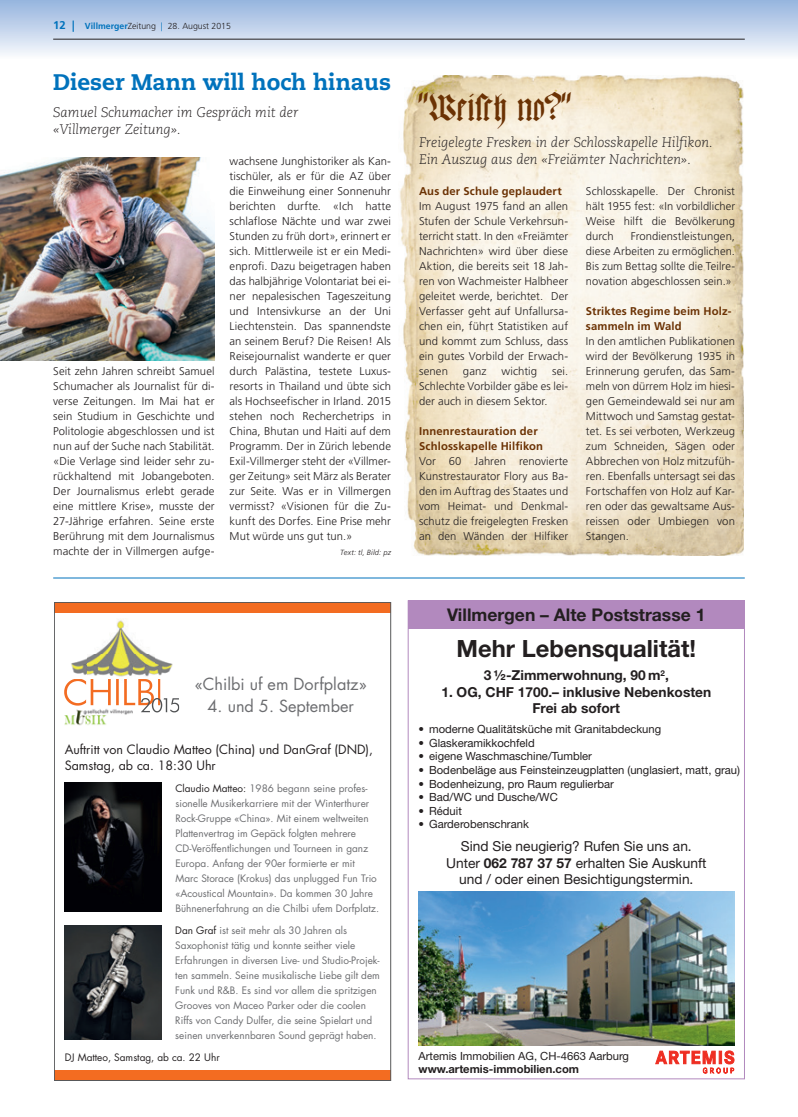
<style>
.page{position:relative;width:798px;height:1117px;background:#fff}
.page>*{position:absolute;margin:0;border:0;box-sizing:border-box;transform-origin:0 0}
.t1{font:37.5px "Meyne Textur";color:#6b3204}
.t2{font:700 23.75px "Helvetica Neue";color:#231f20}
.t3{font:800 22.5px "Caecilia";color:#0072bc}
.t4{font:700 17.5px "Helvetica Neue";color:#231f20}
.t5{font:16.25px "Futura";color:#6c6d70}
.t6{font:italic 300 13.75px/16.5px "Caecilia";color:#231f20}
.t7{font:13.75px/16.2px "Helvetica Neue";color:#231f20;text-align:center}
.t8{font:700 13.75px/16.2px "Helvetica Neue";color:#231f20;text-align:center}
.t9{font:12.5px/16.2px "Futura";color:#231f20}
.t10{font:300 11.25px/15px "Frutiger";letter-spacing:.01em;color:#231f20;text-align:justify}
.t11{font:11.25px "Helvetica Neue";color:#231f20}
.t12{font:700 11.25px/15px "Frutiger";letter-spacing:.015em;color:#6b3204}
.t13{font:700 11.25px "Helvetica Neue";color:#231f20}
.t14{font:10px/15px "Futura";color:#6c6d70}
.t15{font:10px "Futura";color:#231f20}
.t16{font:300 8.75px "Frutiger";color:#231f20}
.t17{font:italic 300 7.5px "Frutiger";letter-spacing:.02em;color:#231f20}
.s1{font-weight:700;font-size:11.25px;color:#0072bc}
.s2{font-family:"Myriad";font-weight:700;font-size:11.25px;color:#0072bc}
.s3{font-weight:700;color:#0072bc}
.s4{color:#0072bc}
.s5{color:#231f20}
.s6{font-weight:700}
</style>
<div class="page">
<svg style="left:0;top:0;width:797px;height:55px;background:#c2d3ea"></svg>
<hr style="left:53px;top:39px;width:691px;height:1px;background:#231f20">
<img style="left:400px;top:75px;width:343px;height:480px">
<hr style="left:53px;top:577px;width:691px;height:1px;background:#0072bc">
<img style="left:0;top:157px;width:214px;height:203px">
<img style="left:64px;top:619px;width:116px;height:107px">
<img style="left:65px;top:782px;width:96px;height:129px">
<img style="left:65px;top:925px;width:96px;height:113px">
<div style="left:54px;top:602px;width:337px;height:10px;background:#f36c21"></div>
<div style="left:54px;top:1069px;width:337px;height:11px;background:#f36c21"></div>
<div style="left:54px;top:602px;width:337px;height:478px;border:1px solid #57585a"></div>
<svg style="left:655px;top:1050px;width:78px;height:22px"></svg>
<div style="left:407px;top:600px;width:337px;height:28px;background:#b289be"></div>
<img style="left:418px;top:891px;width:315px;height:153px">
<div style="left:407px;top:600px;width:337px;height:478px;border:1px solid #b289be"></div>
<p class="t16" style="left:53px;top:21px;width:179px"><span class="s1">12</span> <span class="s2">|</span> <span class="s3">Villmerger</span>Zeitung <span class="s4">|</span> 28. August 2015</p>
<h3 class="t3" style="left:53px;top:68px;width:339px">Dieser Mann will hoch hinaus</h3>
<p class="t6" style="left:53px;top:104px;width:246px">Samuel Schumacher im Gespräch mit der «Villmerger Zeitung».</p>
<p class="t10" style="left:53px;top:364px;width:163px">Seit zehn Jahren schreibt Samuel Schumacher als Journalist für di&shy;verse Zeitungen. Im Mai hat er sein Studium in Geschichte und Politologie abgeschlossen und ist nun auf der Suche nach Stabilität. «Die Verlage sind leider sehr zu&shy;rückhaltend mit Jobangeboten.<br>Der Journalismus erlebt gerade eine mittlere Krise», musste der 27-Jährige erfahren. Seine erste Berührung mit dem Journalismus machte der in Villmergen aufge-</p>
<p class="t10" style="left:229px;top:154px;width:163px">wachsene Junghistoriker als Kan&shy;tischüler, als er für die AZ über die Einweihung einer Sonnenuhr berichten durfte. «Ich hatte schlaflose Nächte und war zwei Stunden zu früh dort», erinnert er sich. Mittlerweile ist er ein Medi&shy;enprofi. Dazu beigetragen haben das halbjährige Volontariat bei ei&shy;ner nepalesischen Tageszeitung und Intensivkurse an der Uni Liechtenstein. Das spannendste an seinem Beruf? Die Reisen! Als Reisejournalist wanderte er quer durch Palästina, testete Luxus&shy;resorts in Thailand und übte sich als Hochseefischer in Irland. 2015 stehen noch Recherchetrips in China, Bhutan und Haiti auf dem Programm. Der in Zürich lebende Exil-Villmerger steht der «Villmer&shy;ger Zeitung» seit März als Berater zur Seite. Was er in Villmergen vermisst? «Visionen für die Zu&shy;kunft des Dorfes. Eine Prise mehr Mut würde uns gut tun.»</p>
<p class="t17" style="left:340px;top:548px;width:52px">Text: tl, Bild: pz</p>
<h3 class="t5" style="left:195px;top:673px;width:173px">«Chilbi uf em Dorfplatz»</h3>
<h3 class="t5" style="left:207px;top:695px;width:148px">4. und 5. September</h3>
<p class="t9" style="left:65px;top:740px;width:310px">Auftritt von Claudio Matteo (China) und DanGraf (DND),<br>Samstag, ab ca. 18:30 Uhr</p>
<p class="t14" style="left:175px;top:780px;width:205px"><span class="s5">Claudio Matteo:</span> 1986 begann seine profes&shy;sionelle Musikerkarriere mit der Winterthurer Rock-Gruppe «China». Mit einem weltweiten Plattenvertrag im Gepäck folgten mehrere CD-Veröffentlichungen und Tourneen in ganz Europa. Anfang der 90er formierte er mit Marc Storace (Krokus) das unplugged Fun Trio «Acoustical Mountain». Da kommen 30 Jahre Bühnenerfahrung an die Chilbi ufem Dorfplatz.</p>
<p class="t14" style="left:175px;top:922px;width:206px"><span class="s5">Dan Graf</span> ist seit mehr als 30 Jahren als Saxophonist tätig und konnte seither viele Erfahrungen in diversen Live- und Studio-Projek&shy;ten sammeln. Seine musikalische Liebe gilt dem Funk und R&amp;B. Es sind vor allem die spritzigen Grooves von Maceo Parker oder die coolen Riffs von Candy Dulfer, die seine Spielart und seinen unverkennbaren Sound geprägt haben.</p>
<p class="t15" style="left:65px;top:1051px;width:156px">DJ Matteo, Samstag, ab ca. 22 Uhr</p>
<h1 class="t1" style="left:419px;top:89px;width:154px">"Weisch no?"</h1>
<p class="t6" style="left:419px;top:134px;width:295px">Freigelegte Fresken in der Schlosskapelle Hilfikon.<br>Ein Auszug aus den «Freiämter Nachrichten».</p>
<p class="t12" style="left:419px;top:184px;width:144px">Aus der Schule geplaudert</p>
<p class="t10" style="left:419px;top:199px;width:150px">Im August 1975 fand an allen Stufen der Schule Verkehrsun&shy;terricht statt. In den «Freiämter Nachrichten» wird über diese Aktion, die bereits seit 18 Jah&shy;ren von Wachmeister Halbheer geleitet werde, berichtet. Der Verfasser geht auf Unfallursa&shy;chen ein, führt Statistiken auf und kommt zum Schluss, dass ein gutes Vorbild der Erwach&shy;senen</p>
<p class="t10" style="left:585px;top:184px;width:150px">Schlosskapelle. Der Chronist hält 1955 fest: «In vorbildlicher Weise hilft die Bevölkerung durch</p>
<p class="t10" style="left:585px;top:229px;width:150px;text-indent:45px">Frondienstleistungen, diese Arbeiten zu ermöglichen.<br>Bis zum Bettag sollte die Teilre&shy;novation abgeschlossen sein.»</p>
<p class="t12" style="left:585px;top:304px;width:147px">Striktes Regime beim Holz&shy;sammeln im Wald</p>
<p class="t10" style="left:585px;top:334px;width:150px">In den amtlichen Publikationen wird der Bevölkerung 1935 in Erinnerung gerufen, das Sam&shy;meln von dürrem Holz im hiesi&shy;gen Gemeindewald sei nur am Mittwoch und Samstag gestat&shy;tet. Es sei verboten, Werkzeug zum Schneiden, Sägen oder Abbrechen von Holz mitzufüh&shy;ren. Ebenfalls untersagt sei das Fortschaffen von Holz auf Kar&shy;ren oder das gewaltsame Aus&shy;reissen oder Umbiegen von Stangen.</p>
<p class="t10" style="left:463px;top:364px;width:25px">ganz</p>
<p class="t10" style="left:501px;top:364px;width:37px">wichtig</p>
<p class="t10" style="left:419px;top:364px;width:150px;text-indent:133px">sei.<br>Schlechte Vorbilder gäbe es lei&shy;der auch in diesem Sektor.</p>
<p class="t12" style="left:419px;top:424px;width:125px">Innenrestauration der<br>Schlosskapelle Hilfikon</p>
<p class="t10" style="left:419px;top:454px;width:150px">Vor 60 Jahren renovierte Kunstrestaurator Flory aus Ba&shy;den im Auftrag des Staates und vom Heimat- und Denkmal&shy;schutz die freigelegten Fresken an den Wänden der Hilfiker</p>
<h3 class="t4" style="left:447px;top:604px;width:259px">Villmergen – Alte Poststrasse 1</h3>
<h2 class="t2" style="left:456px;top:633px;width:241px">Mehr Lebensqualität!</h2>
<p class="t8" style="left:483px;top:666px;width:186px">3 ½-Zimmerwohnung, 90 m<sup>2</sup>,</p>
<p class="t8" style="left:441px;top:683px;width:271px">1. OG, CHF 1700.– inklusive Nebenkosten<br>Frei ab sofort</p>
<p class="t11" style="left:418px;top:722px;width:244px">• moderne Qualitätsküche mit Granitabdeckung</p>
<p class="t11" style="left:418px;top:736px;width:118px">• Glaskeramikkochfeld</p>
<p class="t11" style="left:418px;top:749px;width:175px">• eigene Waschmaschine/Tumbler</p>
<p class="t11" style="left:418px;top:763px;width:323px">• Bodenbeläge aus Feinsteinzeugplatten (unglasiert, matt, grau)</p>
<p class="t11" style="left:418px;top:776px;width:197px">• Bodenheizung, pro Raum regulierbar</p>
<p class="t11" style="left:418px;top:790px;width:141px">• Bad/WC und Dusche/WC</p>
<p class="t11" style="left:418px;top:803px;width:45px">• Réduit</p>
<p class="t11" style="left:418px;top:817px;width:112px">• Garderobenschrank</p>
<p class="t7" style="left:446px;top:838px;width:262px">Sind Sie neugierig? Rufen Sie uns an.<br>Unter <span class="s6">062 787 37 57</span> erhalten Sie Auskunft und / oder einen Besichtigungstermin.</p>
<p class="t11" style="left:418px;top:1048px;width:212px">Artemis Immobilien AG, CH-4663 Aarburg</p>
<p class="t13" style="left:418px;top:1061px;width:162px">www.artemis-immobilien.com</p>
</div>
